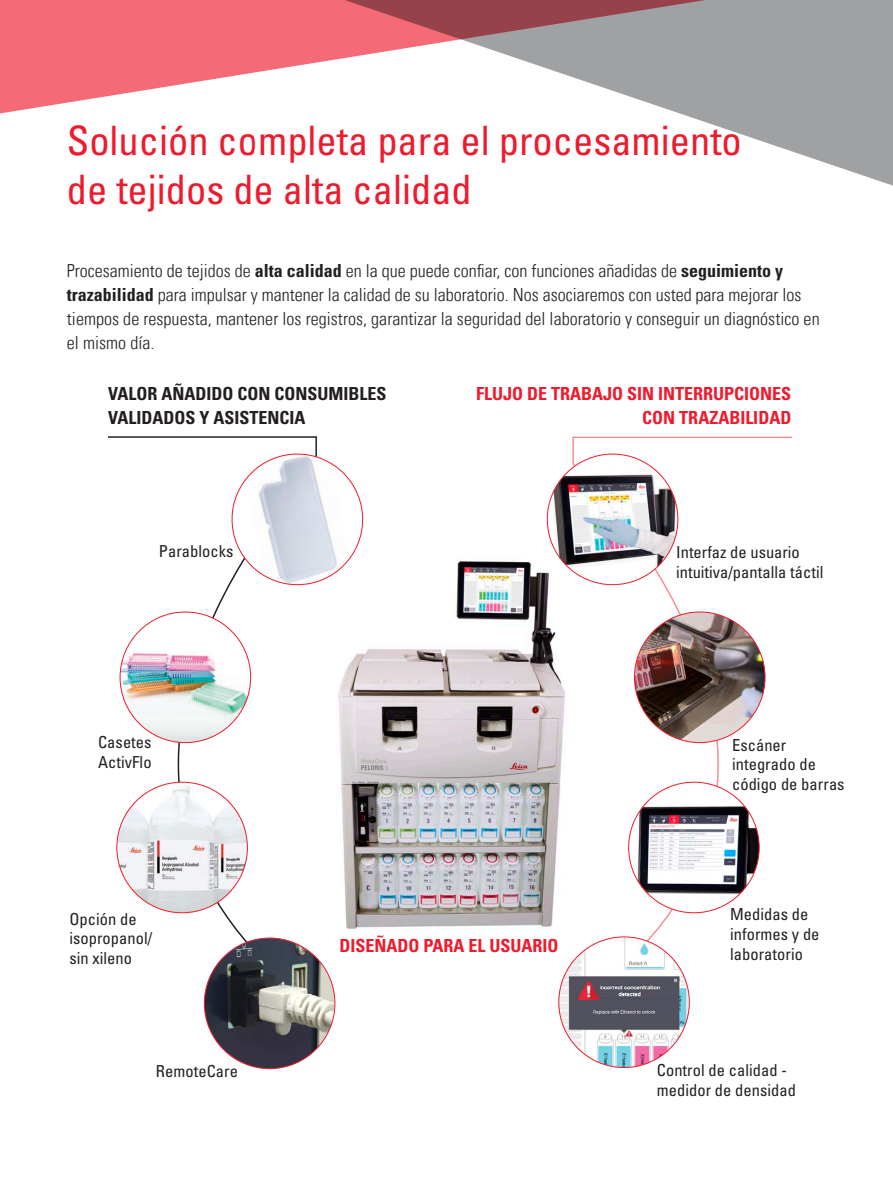
<style>
.page{position:relative;width:893px;height:1191px;background:#fff}
.page>*{position:absolute;margin:0;border:0;box-sizing:border-box;transform-origin:0 0}
.t1{font:condensed 40.5px/48.6px "Univers LT Std";color:#ee1b2d}
.t2{font:300 condensed 18px/24px "Univers LT";color:#231f20}
.t3{font:700 condensed 18px/24px "Univers LT Std";color:#ee1b2d;text-align:right}
.t4{font:700 condensed 18px/24px "Univers LT Std";color:#231f20}
.t5{font:condensed 16.5px/19.8px "Univers LT Std";letter-spacing:.005em;color:#231f20}
.s1{font-family:"Univers LT Std";font-weight:700}
</style>
<div class="page">
<svg style="left:572px;top:436px;width:221px;height:558px"></svg>
<svg style="left:108px;top:436px;width:219px;height:578px"></svg>
<svg style="left:0;top:0;width:255px;height:114px;fill:#f46b77"></svg>
<svg style="left:255px;top:0;width:638px;height:186px"></svg>
<img style="left:321px;top:551px;width:253px;height:387px">
<svg style="left:226px;top:448px;width:142px;height:142px"></svg>
<img style="left:117px;top:782px;width:130px;height:130px;border-radius:65px">
<img style="left:547px;top:454px;width:131px;height:130px;border-radius:65px">
<img style="left:120px;top:616px;width:131px;height:126px">
<img style="left:204px;top:938px;width:131px;height:130px;border-radius:65px">
<img style="left:634px;top:612px;width:131px;height:130px;border-radius:65px">
<img style="left:629px;top:782px;width:130px;height:130px;border-radius:65px">
<img style="left:559px;top:937px;width:130px;height:130px;border-radius:65px">
<img style="left:577px;top:980px;width:22px;height:19px">
<h1 class="t1" style="left:67px;top:116px;width:676px">Solución completa para el procesamiento de tejidos de alta calidad</h1>
<p class="t2" style="left:67px;top:258px;width:754px">Procesamiento de tejidos de <span class="s1">alta calidad</span> en la que puede confiar, con funciones añadidas de <span class="s1">seguimiento y trazabilidad</span> para impulsar y mantener la calidad de su laboratorio. Nos asociaremos con usted para mejorar los tiempos de respuesta, mantener los registros, garantizar la seguridad del laboratorio y conseguir un diagnóstico en el mismo día.</p>
<p class="t3" style="left:476px;top:381px;width:317px">FLUJO DE TRABAJO SIN INTERRUPCIONES<br>CON TRAZABILIDAD</p>
<p class="t4" style="left:108px;top:381px;width:280px">VALOR AÑADIDO CON CONSUMIBLES<br>VALIDADOS Y ASISTENCIA</p>
<p class="t5" style="left:159px;top:540px;width:76px">Parablocks</p>
<p class="t5" style="left:676px;top:542px;width:149px">Interfaz de usuario intuitiva/pantalla táctil</p>
<p class="t5" style="left:98px;top:731px;width:55px">Casetes<br>ActivFlo</p>
<p class="t5" style="left:732px;top:734px;width:114px">Escáner integrado de código de barras</p>
<p class="t5" style="left:69px;top:908px;width:85px">Opción de isopropanol/ sin xileno</p>
<p class="t3" style="left:339px;top:933px;width:221px">DISEÑADO PARA EL USUARIO</p>
<p class="t5" style="left:730px;top:904px;width:91px">Medidas de informes y de laboratorio</p>
<p class="t5" style="left:156px;top:1060px;width:84px">RemoteCare</p>
<p class="t5" style="left:657px;top:1059px;width:141px">Control de calidad - medidor de densidad</p>
</div>
